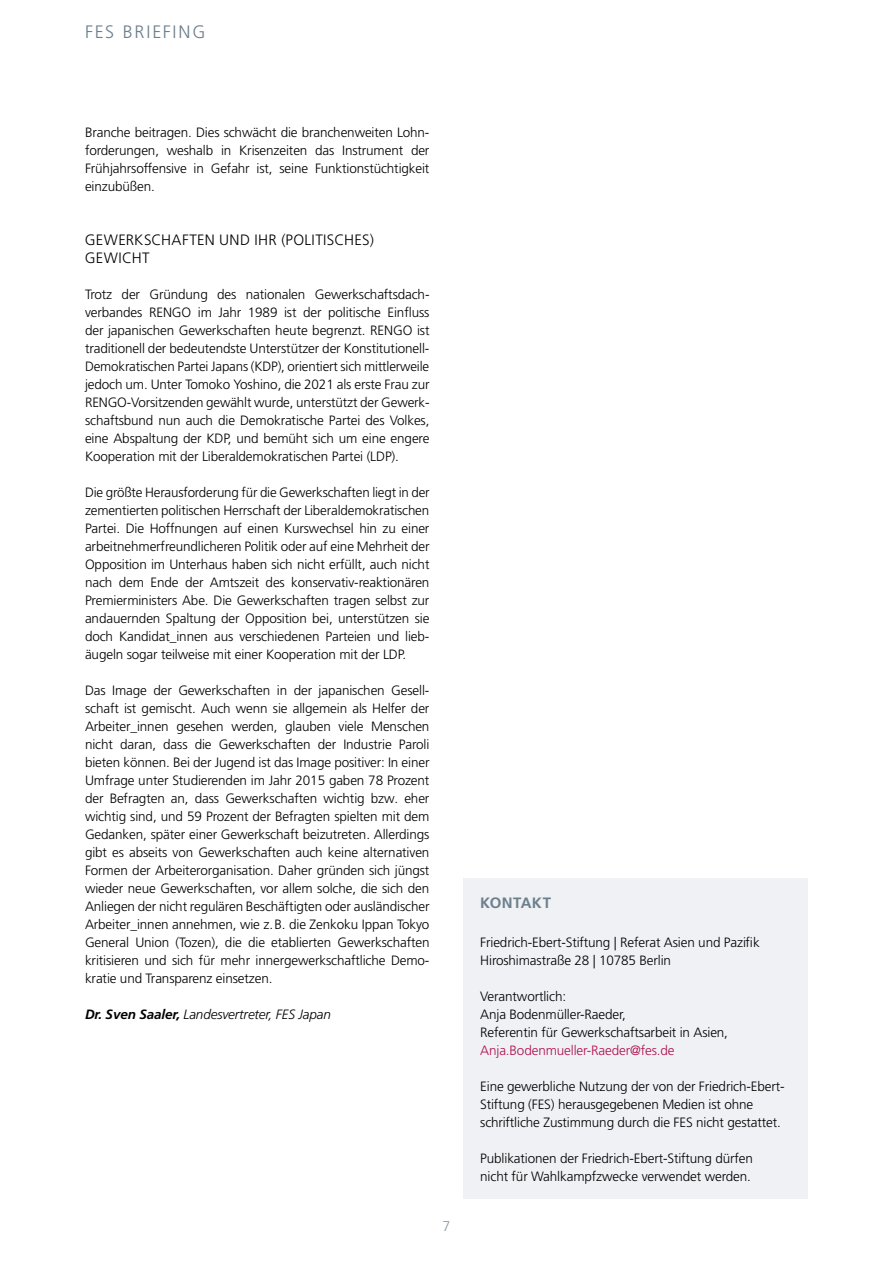
<style>
.page{position:relative;width:893px;height:1263px;background:#fff}
.page>*{position:absolute;margin:0;border:0;box-sizing:border-box;transform-origin:0 0}
.t1{font:300 18px "Frutiger LT Pro";letter-spacing:.095em;color:#6c7f8c}
.t2{font:300 15px/18px "Frutiger LT Pro";letter-spacing:.025em;color:#000}
.t3{font:700 15px "Frutiger LT Pro";letter-spacing:.02em;color:#6c7f8c}
.t4{font:300 14.1px "Frutiger LT Pro";color:#8798a4}
.t5{font:300 13.5px/18px "Frutiger LT Pro";letter-spacing:-.01em;color:#000;text-align:justify}
.t6{font:italic 300 13.5px "Frutiger LT Pro";letter-spacing:-.01em;color:#000}
.t7{font:300 13.5px "Frutiger LT Pro";letter-spacing:-.01em;color:#b11051}
.s1{font-weight:700}
</style>
<div class="page">
<div style="left:463px;top:878px;width:345px;height:321px;background:#eff1f4"></div>
<h1 class="t1" style="left:85px;top:22px;width:122px">FES BRIEFING</h1>
<p class="t5" style="left:85px;top:123px;width:346px">Branche beitragen. Dies schwächt die branchenweiten Lohn&shy;forderungen, weshalb in Krisenzeiten das Instrument der Frühjahrsoffensive in Gefahr ist, seine Funktionstüchtigkeit einzubüßen.</p>
<p class="t2" style="left:85px;top:231px;width:290px">GEWERKSCHAFTEN UND IHR (POLITISCHES)<br>GEWICHT</p>
<p class="t5" style="left:85px;top:285px;width:346px">Trotz der Gründung des nationalen Gewerkschaftsdach&shy;verbandes RENGO im Jahr 1989 ist der politische Einfluss der japanischen Gewerkschaften heute begrenzt. RENGO ist traditionell der bedeutendste Unterstützer der Konstitutionell-Demokratischen Partei Japans (KDP), orientiert sich mittlerweile jedoch um. Unter Tomoko Yoshino, die 2021 als erste Frau zur RENGO-Vorsitzenden gewählt wurde, unterstützt der Gewerk&shy;schaftsbund nun auch die Demokratische Partei des Volkes, eine Abspaltung der KDP, und bemüht sich um eine engere Kooperation mit der Liberaldemokratischen Partei (LDP).</p>
<p class="t5" style="left:85px;top:483px;width:346px">Die größte Herausforderung für die Gewerkschaften liegt in der zementierten politischen Herrschaft der Liberaldemokratischen Partei. Die Hoffnungen auf einen Kurswechsel hin zu einer arbeitnehmerfreundlicheren Politik oder auf eine Mehrheit der Opposition im Unterhaus haben sich nicht erfüllt, auch nicht nach dem Ende der Amtszeit des konservativ-reaktionären Premierministers Abe. Die Gewerkschaften tragen selbst zur andauernden Spaltung der Opposition bei, unterstützen sie doch Kandidat_innen aus verschiedenen Parteien und lieb&shy;äugeln sogar teilweise mit einer Kooperation mit der LDP.</p>
<p class="t5" style="left:85px;top:681px;width:346px">Das Image der Gewerkschaften in der japanischen Gesell&shy;schaft ist gemischt. Auch wenn sie allgemein als Helfer der Arbeiter_innen gesehen werden, glauben viele Menschen nicht daran, dass die Gewerkschaften der Industrie Paroli bieten können. Bei der Jugend ist das Image positiver: In einer Umfrage unter Studierenden im Jahr 2015 gaben 78 Prozent der Befragten an, dass Gewerkschaften wichtig bzw. eher wichtig sind, und 59 Prozent der Befragten spielten mit dem Gedanken, später einer Gewerkschaft beizutreten. Allerdings gibt es abseits von Gewerkschaften auch keine alternativen Formen der Arbeiterorganisation. Daher gründen sich jüngst wieder neue Gewerkschaften, vor allem solche, die sich den Anliegen der nicht regulären Beschäftigten oder ausländischer Arbeiter_innen annehmen, wie z.B. die Zenkoku Ippan Tokyo General Union (Tozen), die die etablierten Gewerkschaften kritisieren und sich für mehr innergewerkschaftliche Demo&shy;kratie und Transparenz einsetzen.</p>
<p class="t6" style="left:85px;top:1006px;width:247px"><span class="s1">Dr. Sven Saaler,</span> Landesvertreter, FES Japan</p>
<p class="t4" style="left:443px;top:1218px;width:9px">7</p>
<p class="t3" style="left:480px;top:894px;width:72px">KONTAKT</p>
<p class="t5" style="left:480px;top:933px;width:281px">Friedrich-Ebert-Stiftung | Referat Asien und Pazifik<br>Hiroshimastraße 28 | 10785 Berlin</p>
<p class="t5" style="left:480px;top:987px;width:249px;text-align:left">Verantwortlich:<br>Anja Bodenmüller-Raeder,<br>Referentin für Gewerkschaftsarbeit in Asien,</p>
<p class="t7" style="left:480px;top:1042px;width:196px">Anja.Bodenmueller-Raeder@fes.de</p>
<p class="t5" style="left:480px;top:1077px;width:306px;text-align:left">Eine gewerbliche Nutzung der von der Friedrich-Ebert-<br>Stiftung (FES) herausgegebenen Medien ist ohne schriftliche Zustimmung durch die FES nicht gestattet.</p>
<p class="t5" style="left:480px;top:1149px;width:274px">Publikationen der Friedrich-Ebert-Stiftung dürfen nicht für Wahlkampfzwecke verwendet werden.</p>
</div>
